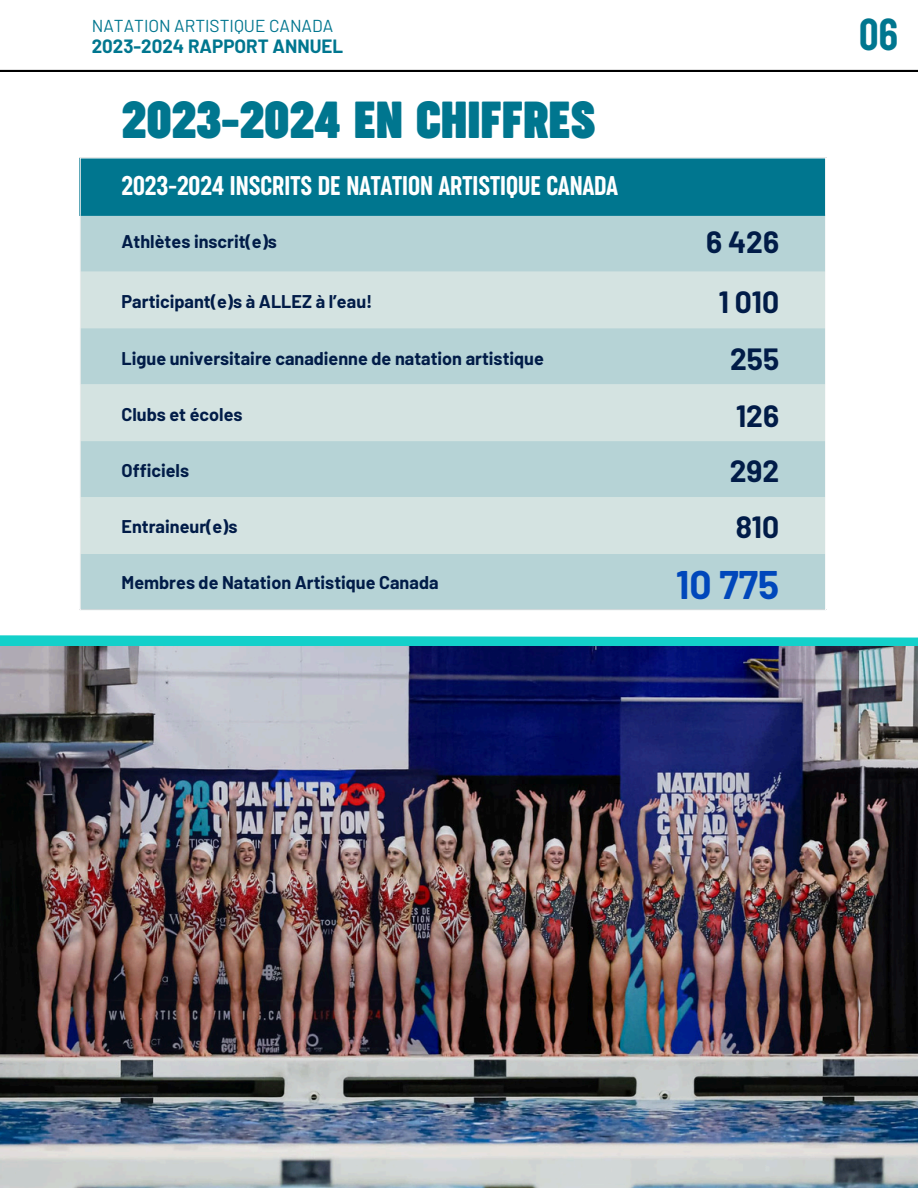
<style>
.page{position:relative;width:918px;height:1188px;background:#fff}
.page>*{position:absolute;margin:0;border:0;box-sizing:border-box;transform-origin:0 0}
.t1{font:700 49.05px "Cocogoose Compressed";color:#00768f}
.t2{font:300 42px "Cocogoose Compressed";color:#00768f}
.t3{font:700 39px "Barlow";color:#0047bb}
.t4{font:700 30px "Barlow";color:#011c48}
.t5{font:300 25.5px "Cocogoose Compressed";color:#fff}
.t6{font:700 18.75px "Barlow";color:#00768f}
.t7{font:700 18px "Barlow";color:#011c48}
.t8{font:17.25px "Barlow";color:#00768f}
</style>
<div class="page">
<svg style="left:0;top:69px;width:918px;height:2px;background:#707070"></svg>
<div style="left:80px;top:158px;width:746px;height:58px;background:#00768f"></div>
<div style="left:81px;top:216px;width:744px;height:393px;background:#b6d3d6"></div>
<svg style="left:81px;top:271px;width:744px;height:283px;background:#c8dcdc"></svg>
<hr style="left:80px;top:158px;width:1px;height:451px;background:#fff">
<hr style="left:825px;top:158px;width:1px;height:451px;background:#fff">
<svg style="left:0;top:635px;width:918px;height:12px;background:#35ccca"></svg>
<img style="left:0;top:647px;width:918px;height:541px">
<p class="t8" style="left:92px;top:15px;width:243px">NATATION ARTISTIQUE CANADA</p>
<p class="t6" style="left:92px;top:35px;width:253px">2023-2024 RAPPORT ANNUEL</p>
<p class="t1" style="left:122px;top:98px;width:476px">2023-2024 EN CHIFFRES</p>
<h1 class="t5" style="left:122px;top:174px;width:498px">2023-2024 INSCRITS DE NATATION ARTISTIQUE CANADA</h1>
<p class="t7" style="left:122px;top:230px;width:157px">Athlètes inscrit(e)s</p>
<p class="t7" style="left:122px;top:290px;width:252px">Participant(e)s à ALLEZ à l’eau!</p>
<p class="t7" style="left:122px;top:347px;width:424px">Ligue universitaire canadienne de natation artistique</p>
<p class="t7" style="left:122px;top:403px;width:123px">Clubs et écoles</p>
<p class="t7" style="left:122px;top:459px;width:69px">Officiels</p>
<p class="t7" style="left:122px;top:515px;width:118px">Entraineur(e)s</p>
<p class="t7" style="left:122px;top:571px;width:318px">Membres de Natation Artistique Canada</p>
<p class="t4" style="left:706px;top:223px;width:75px">6 426</p>
<p class="t4" style="left:719px;top:283px;width:62px">1 010</p>
<p class="t4" style="left:730px;top:340px;width:51px">255</p>
<p class="t4" style="left:736px;top:397px;width:45px">126</p>
<p class="t4" style="left:730px;top:452px;width:51px">292</p>
<p class="t4" style="left:736px;top:508px;width:45px">810</p>
<p class="t3" style="left:676px;top:560px;width:104px">10 775</p>
<p class="t2" style="left:859px;top:15px;width:40px">06</p>
</div>
